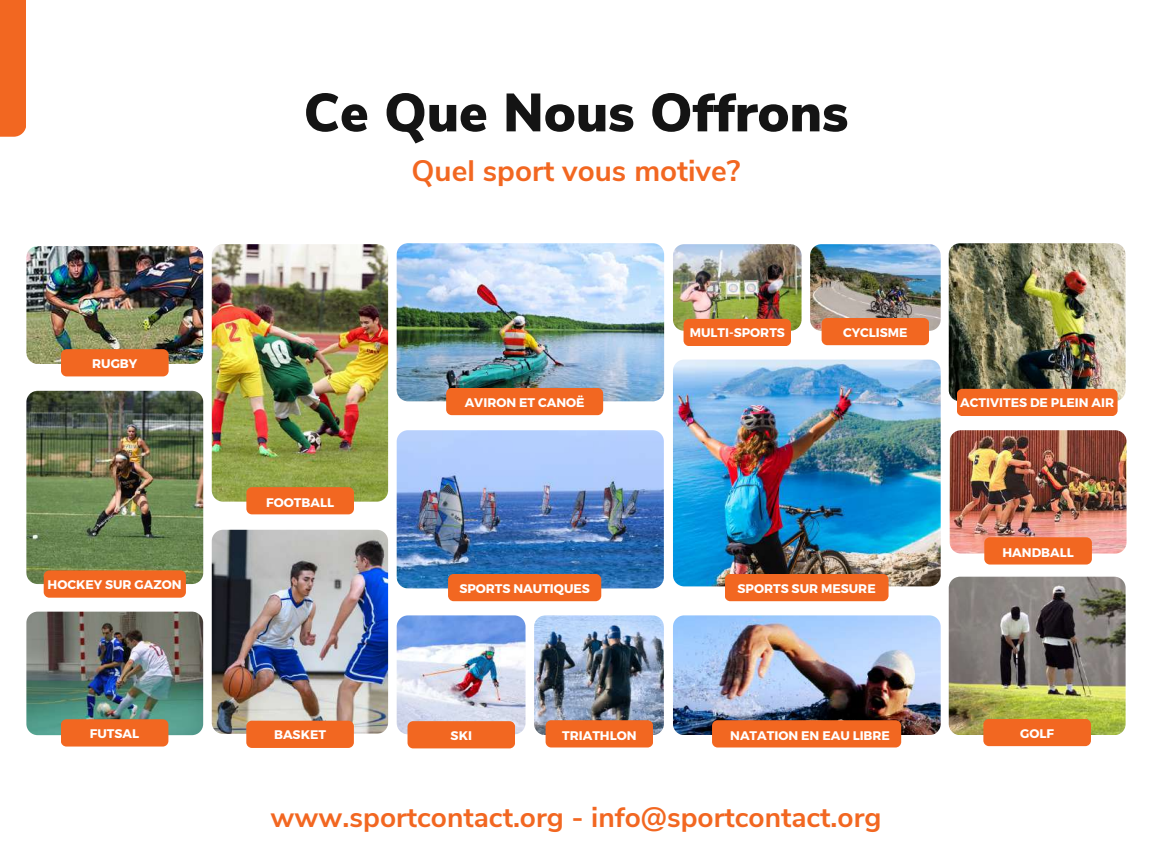
<style>
.page{position:relative;width:1152px;height:864px;background:#fff}
.page>*{position:absolute;margin:0;border:0;box-sizing:border-box;transform-origin:0 0}
.t1{font:900 53.7px "Nunito Sans";color:#141414}
.t2{font:700 29.55px "Nunito Sans";color:#f26721}
.t3{font:700 28.05px "Nunito Sans";color:#f26721}
.t4{font:700 12.45px "Montserrat";color:#fff}
</style>
<div class="page">
<img style="left:212px;top:244px;width:176px;height:258px;border-radius:11px">
<div style="left:246px;top:487px;width:108px;height:27px;background:#f26721;border-radius:6px"></div>
<img style="left:26px;top:246px;width:177px;height:118px;border-radius:11px">
<div style="left:61px;top:349px;width:108px;height:27px;background:#f26721;border-radius:6px"></div>
<img style="left:673px;top:615px;width:268px;height:120px;border-radius:11px">
<div style="left:712px;top:720px;width:189px;height:27px;background:#f26721;border-radius:6px"></div>
<img style="left:26px;top:391px;width:177px;height:193px;border-radius:11px">
<div style="left:44px;top:570px;width:142px;height:28px;background:#f26721;border-radius:6px"></div>
<img style="left:673px;top:244px;width:128px;height:87px;border-radius:11px">
<div style="left:684px;top:319px;width:107px;height:27px;background:#f26721;border-radius:6px"></div>
<img style="left:810px;top:244px;width:131px;height:87px;border-radius:11px">
<div style="left:822px;top:318px;width:107px;height:27px;background:#f26721;border-radius:6px"></div>
<img style="left:26px;top:612px;width:177px;height:123px;border-radius:11px">
<div style="left:61px;top:719px;width:107px;height:28px;background:#f26721;border-radius:6px"></div>
<img style="left:397px;top:615px;width:129px;height:119px;border-radius:11px">
<div style="left:408px;top:721px;width:107px;height:27px;background:#f26721;border-radius:6px"></div>
<img style="left:534px;top:615px;width:129px;height:120px;border-radius:11px">
<div style="left:546px;top:720px;width:107px;height:27px;background:#f26721;border-radius:6px"></div>
<img style="left:212px;top:530px;width:176px;height:203px;border-radius:11px">
<div style="left:246px;top:721px;width:108px;height:27px;background:#f26721;border-radius:6px"></div>
<img style="left:397px;top:430px;width:266px;height:158px;border-radius:11px">
<div style="left:448px;top:574px;width:153px;height:27px;background:#f26721;border-radius:6px"></div>
<img style="left:673px;top:360px;width:268px;height:226px;border-radius:11px">
<div style="left:725px;top:574px;width:164px;height:27px;background:#f26721;border-radius:6px"></div>
<img style="left:397px;top:243px;width:267px;height:158px;border-radius:11px">
<div style="left:446px;top:388px;width:157px;height:27px;background:#f26721;border-radius:6px"></div>
<div style="left:0;top:0;width:26px;height:137px;background:#f26721"></div>
<img style="left:949px;top:243px;width:176px;height:158px;border-radius:11px">
<div style="left:957px;top:389px;width:161px;height:27px;background:#f26721;border-radius:6px"></div>
<img style="left:949px;top:577px;width:176px;height:158px;border-radius:11px">
<div style="left:983px;top:719px;width:108px;height:27px;background:#f26721;border-radius:6px"></div>
<img style="left:950px;top:430px;width:176px;height:124px;border-radius:11px">
<div style="left:984px;top:537px;width:108px;height:28px;background:#f26721;border-radius:6px"></div>
<h1 class="t1" style="left:304px;top:77px;width:546px">Ce Que Nous Offrons</h1>
<h2 class="t2" style="left:412px;top:152px;width:330px">Quel sport vous motive?</h2>
<p class="t4" style="left:92px;top:355px;width:47px">RUGBY</p>
<p class="t4" style="left:48px;top:576px;width:136px">HOCKEY SUR GAZON</p>
<p class="t4" style="left:266px;top:494px;width:69px">FOOTBALL</p>
<p class="t4" style="left:465px;top:395px;width:121px">AVIRON ET CANOË</p>
<p class="t4" style="left:690px;top:325px;width:97px">MULTI-SPORTS</p>
<p class="t4" style="left:843px;top:325px;width:66px">CYCLISME</p>
<p class="t4" style="left:960px;top:395px;width:155px">ACTIVITES DE PLEIN AIR</p>
<p class="t4" style="left:459px;top:581px;width:132px">SPORTS NAUTIQUES</p>
<p class="t4" style="left:737px;top:581px;width:140px">SPORTS SUR MESURE</p>
<p class="t4" style="left:1002px;top:544px;width:73px">HANDBALL</p>
<p class="t4" style="left:90px;top:725px;width:51px">FUTSAL</p>
<p class="t4" style="left:274px;top:727px;width:53px">BASKET</p>
<p class="t4" style="left:451px;top:727px;width:23px">SKI</p>
<p class="t4" style="left:562px;top:727px;width:76px">TRIATHLON</p>
<p class="t4" style="left:730px;top:727px;width:161px">NATATION EN EAU LIBRE</p>
<h3 class="t3" style="left:271px;top:799px;width:612px">www.sportcontact.org - info@sportcontact.org</h3>
<p class="t4" style="left:1020px;top:726px;width:35px">GOLF</p>
</div>
